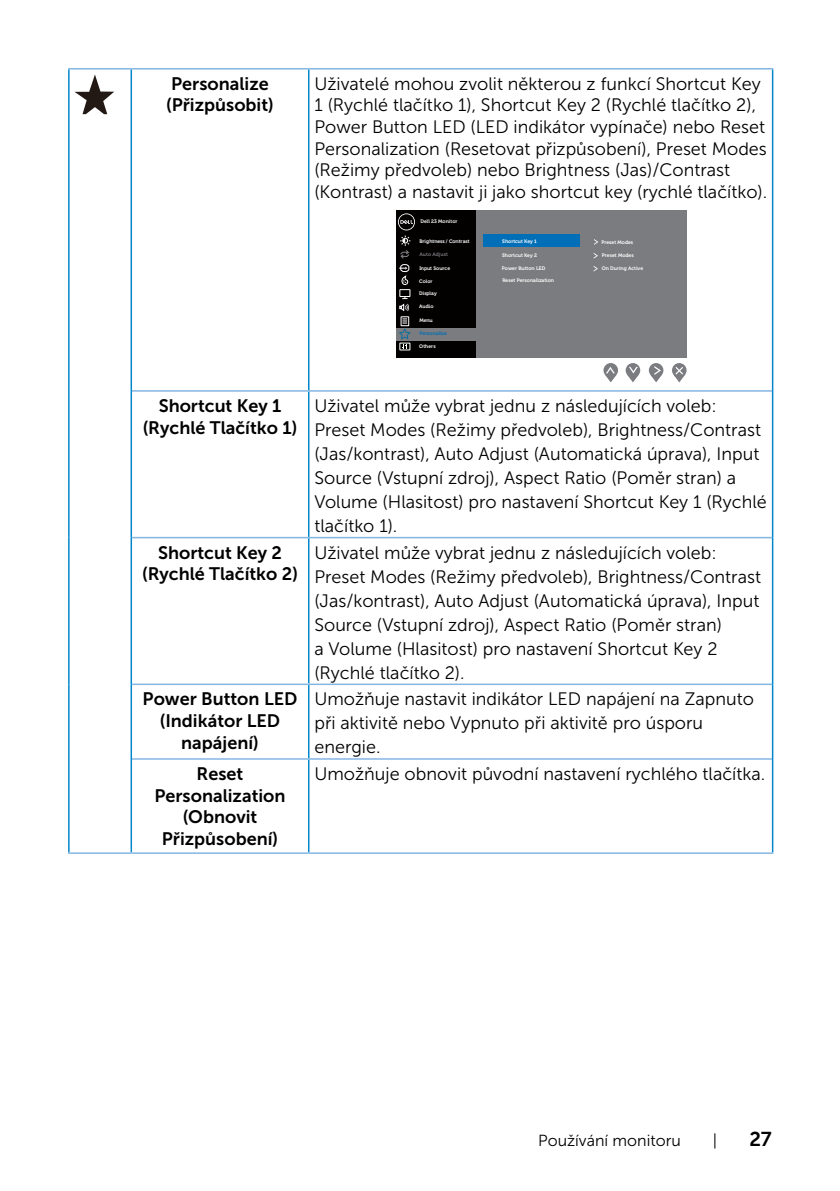
<style>
.page{position:relative;width:840px;height:1191px;background:#fff}
.page>*{position:absolute;margin:0;border:0;box-sizing:border-box;transform-origin:0 0}
.t1{font:20px "Museo Sans For Dell 700";color:#000}
.Table_Paragraph{font:18px/24px "Museo Sans For Dell 300";color:#000}
.text_OSD_table{font:18px/21.6px "Museo Sans For Dell 300";color:#000}
.text_OSD_table-2{font:18px/21.6px "Museo Sans For Dell 700";color:#000;text-align:center}
.t2{font:16px "Museo Sans For Dell 300";color:#000}
.t3{font:700 5px "Museo For Dell";color:#fff}
.t4{font:700 5px "Museo For Dell";color:#006fb8}
.t5{font:700 5px "Museo For Dell";color:#7b7c7f}
</style>
<div class="page">
<hr style="left:68px;top:68px;width:63px;height:2px;background:#84b6e2">
<hr style="left:68px;top:70px;width:2px;height:321px;background:#0087cb">
<hr style="left:68px;top:391px;width:2px;height:146px;background:#0087cb">
<hr style="left:68px;top:537px;width:2px;height:147px;background:#0087cb">
<hr style="left:68px;top:684px;width:2px;height:75px;background:#0087cb">
<hr style="left:68px;top:759px;width:2px;height:93px;background:#0087cb">
<hr style="left:131px;top:68px;width:177px;height:2px;background:#84b6e2">
<hr style="left:308px;top:68px;width:465px;height:2px;background:#84b6e2">
<hr style="left:132px;top:390px;width:176px;height:2px;background:#84b6e2">
<hr style="left:308px;top:390px;width:463px;height:2px;background:#84b6e2">
<hr style="left:132px;top:537px;width:176px;height:1px;background:#84b6e2">
<hr style="left:308px;top:537px;width:463px;height:1px;background:#84b6e2">
<hr style="left:130px;top:70px;width:2px;height:321px;background:#0087cb">
<hr style="left:308px;top:70px;width:1px;height:320px;background:#0087cb">
<hr style="left:771px;top:70px;width:2px;height:321px;background:#0087cb">
<hr style="left:130px;top:391px;width:2px;height:146px;background:#0087cb">
<hr style="left:308px;top:392px;width:1px;height:145px;background:#0087cb">
<hr style="left:771px;top:391px;width:2px;height:146px;background:#0087cb">
<hr style="left:130px;top:537px;width:2px;height:147px;background:#0087cb">
<hr style="left:308px;top:538px;width:1px;height:145px;background:#0087cb">
<hr style="left:771px;top:537px;width:2px;height:147px;background:#0087cb">
<hr style="left:132px;top:683px;width:176px;height:2px;background:#84b6e2">
<hr style="left:308px;top:683px;width:463px;height:2px;background:#84b6e2">
<hr style="left:132px;top:758px;width:176px;height:1px;background:#84b6e2">
<hr style="left:308px;top:758px;width:463px;height:1px;background:#84b6e2">
<hr style="left:130px;top:684px;width:2px;height:75px;background:#0087cb">
<hr style="left:308px;top:685px;width:1px;height:73px;background:#0087cb">
<hr style="left:771px;top:684px;width:2px;height:75px;background:#0087cb">
<hr style="left:130px;top:759px;width:2px;height:93px;background:#0087cb">
<hr style="left:308px;top:759px;width:1px;height:93px;background:#0087cb">
<hr style="left:771px;top:759px;width:2px;height:93px;background:#0087cb">
<hr style="left:68px;top:852px;width:63px;height:2px;background:#84b6e2">
<hr style="left:131px;top:852px;width:177px;height:2px;background:#84b6e2">
<hr style="left:308px;top:852px;width:465px;height:2px;background:#84b6e2">
<svg style="left:74px;top:74px;width:40px;height:40px"></svg>
<div style="left:396px;top:210px;width:290px;height:148px;background:#7b7c7f"></div>
<div style="left:396px;top:210px;width:80px;height:148px;background:#030000"></div>
<svg style="left:397px;top:213px;width:18px;height:46px"></svg>
<div style="left:399px;top:289px;width:11px;height:8px;border:1px solid #fff"></div>
<div style="left:399px;top:342px;width:11px;height:8px;border:1px solid #fff"></div>
<div style="left:400px;top:264px;width:9px;height:8px;border:1px solid #fff;border-radius:2px"></div>
<svg style="left:399px;top:267px;width:10px;height:44px"></svg>
<div style="left:483px;top:234px;width:97px;height:13px;background:#006fb8"></div>
<div style="left:396px;top:328px;width:80px;height:12px;background:#7b7c7f"></div>
<div style="left:603px;top:363px;width:14px;height:14px;background:#7b7c7f;border-radius:50%"></div>
<svg style="left:625px;top:363px;width:15px;height:14px"></svg>
<svg style="left:648px;top:363px;width:15px;height:14px"></svg>
<svg style="left:671px;top:363px;width:15px;height:14px"></svg>
<svg style="left:605px;top:367px;width:11px;height:15px"></svg>
<svg style="left:650px;top:366px;width:11px;height:16px"></svg>
<svg style="left:627px;top:367px;width:11px;height:15px"></svg>
<svg style="left:673px;top:365px;width:11px;height:17px"></svg>
<div style="left:400px;top:316px;width:9px;height:10px;border:1px solid #fff"></div>
<svg style="left:397px;top:318px;width:14px;height:31px"></svg>
<svg style="left:593px;top:253px;width:4px;height:6px"></svg>
<svg style="left:594px;top:239px;width:4px;height:6px"></svg>
<p class="text_OSD_table-2" style="left:166px;top:73px;width:109px;text-align:left">Personalize (Přizpůsobit)</p>
<p class="text_OSD_table" style="left:314px;top:73px;width:454px">Uživatelé mohou zvolit některou z funkcí Shortcut Key 1 (Rychlé tlačítko 1), Shortcut Key 2 (Rychlé tlačítko 2), Power Button LED (LED indikátor vypínače) nebo Reset Personalization (Resetovat přizpůsobení), Preset Modes (Režimy předvoleb) nebo Brightness (Jas)/Contrast (Kontrast) a nastavit ji jako shortcut key (rychlé tlačítko).</p>
<p class="t3" style="left:419px;top:238px;width:52px">Brightness / Contrast</p>
<p class="t3" style="left:420px;top:219px;width:38px">Dell 23 Monitor</p>
<p class="t5" style="left:419px;top:252px;width:30px">Auto Adjust</p>
<p class="t3" style="left:419px;top:265px;width:32px">Input Source</p>
<p class="t3" style="left:419px;top:278px;width:15px">Color</p>
<p class="t3" style="left:419px;top:290px;width:19px">Display</p>
<p class="t3" style="left:502px;top:239px;width:36px">Shortcut Key 1</p>
<p class="t3" style="left:502px;top:253px;width:36px">Shortcut Key 2</p>
<p class="t3" style="left:501px;top:265px;width:45px">Power Button LED</p>
<p class="t3" style="left:502px;top:277px;width:53px">Reset Personalization</p>
<p class="t3" style="left:601px;top:239px;width:33px">Preset Modes</p>
<p class="t3" style="left:601px;top:253px;width:33px">Preset Modes</p>
<p class="t3" style="left:601px;top:266px;width:43px">On During Active</p>
<p class="t3" style="left:419px;top:303px;width:16px">Audio</p>
<p class="t4" style="left:419px;top:331px;width:29px">Personalize</p>
<p class="t3" style="left:419px;top:318px;width:15px">Menu</p>
<p class="t3" style="left:419px;top:344px;width:18px">Others</p>
<p class="text_OSD_table-2" style="left:143px;top:395px;width:156px">Shortcut Key 1 (Rychlé Tlačítko 1)</p>
<p class="Table_Paragraph" style="left:314px;top:394px;width:453px">Uživatel může vybrat jednu z následujících voleb:<br>Preset Modes (Režimy předvoleb), Brightness/Contrast (Jas/kontrast), Auto Adjust (Automatická úprava), Input Source (Vstupní zdroj), Aspect Ratio (Poměr stran) a Volume (Hlasitost) pro nastavení Shortcut Key 1 (Rychlé tlačítko 1).</p>
<p class="text_OSD_table-2" style="left:142px;top:541px;width:157px">Shortcut Key 2 (Rychlé Tlačítko 2)</p>
<p class="Table_Paragraph" style="left:314px;top:540px;width:448px">Uživatel může vybrat jednu z následujících voleb:<br>Preset Modes (Režimy předvoleb), Brightness/Contrast (Jas/kontrast), Auto Adjust (Automatická úprava), Input Source (Vstupní zdroj), Aspect Ratio (Poměr stran)<br>a Volume (Hlasitost) pro nastavení Shortcut Key 2 (Rychlé tlačítko 2).</p>
<p class="text_OSD_table-2" style="left:142px;top:688px;width:156px">Power Button LED (Indikátor LED napájení)</p>
<p class="Table_Paragraph" style="left:314px;top:687px;width:441px">Umožňuje nastavit indikátor LED napájení na Zapnuto při aktivitě nebo Vypnuto při aktivitě pro úsporu energie.</p>
<p class="text_OSD_table-2" style="left:154px;top:763px;width:132px">Reset<br>Personalization (Obnovit<br>Přizpůsobení)</p>
<p class="Table_Paragraph" style="left:314px;top:762px;width:452px">Umožňuje obnovit původní nastavení rychlého tlačítka.</p>
<p class="t2" style="left:538px;top:1131px;width:144px">Používání monitoru</p>
<p class="t2" style="left:712px;top:1131px;width:6px">|</p>
<p class="t1" style="left:749px;top:1127px;width:24px">27</p>
</div>
